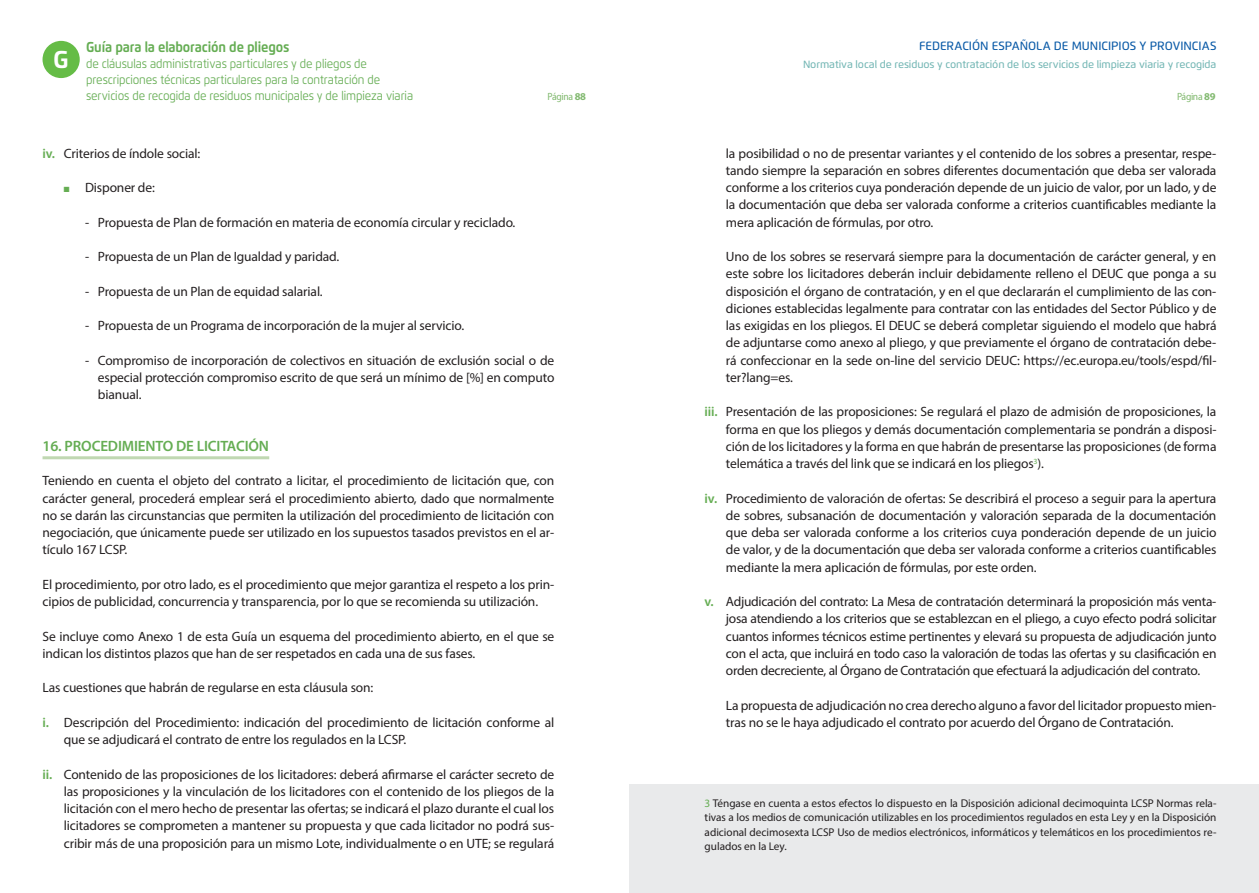
<style>
.page{position:relative;width:1259px;height:893px;background:#fff}
.page>*{position:absolute;margin:0;border:0;box-sizing:border-box;transform-origin:0 0}
.t1{font:700 24.3px "Flexo";color:#fff}
.t2{font:600 15px "Myriad Pro";letter-spacing:-.01em;color:#65ad53}
.t3{font:700 14.4px "Flexo";letter-spacing:-.01em;color:#65ad53;scale:.9 1}
.t4{font:13.5px/17.2px "Myriad Pro";letter-spacing:-.01em;color:#231f20;text-align:justify}
.t5{font:12.3px/16.2px "Flexo";letter-spacing:-.01em;color:#65ad53;scale:.9 1}
.t6{font:500 12px "Flexo";color:#0a5aa7}
.t7{font:11.25px/14.2px "Myriad Pro";letter-spacing:-.005em;color:#231f20;text-align:justify}
.t8{font:500 10.5px "Flexo";letter-spacing:-.01em;color:#71b5b3}
.t9{font:semi-condensed 10.5px "Myriad Pro";letter-spacing:-.03em;color:#83ba71}
.s1{font-weight:700;font-stretch:normal}
.s2{font-weight:600;color:#65ad53}
.s3{color:#65ad53}
</style>
<div class="page">
<div style="left:43px;top:41px;width:37px;height:37px;background:#65bc46;border-radius:50%"></div>
<hr style="left:43px;top:456px;width:226px;height:3px;background:#c0d8b2">
<div style="left:629px;top:784px;width:630px;height:109px;background:#e9eaeb"></div>
<h1 class="t1" style="left:53px;top:44px;width:17px">G</h1>
<p class="t6" style="left:919px;top:38px;width:299px">FEDERACIÓN ESPAÑOLA DE MUNICIPIOS Y PROVINCIAS</p>
<p class="t3" style="left:86px;top:38px;width:227px">Guía para la elaboración de pliegos</p>
<p class="t5" style="left:86px;top:55px;width:365px">de cláusulas administrativas particulares y de pliegos de prescripciones técnicas particulares para la contratación de servicios de recogida de residuos municipales y de limpieza viaria</p>
<p class="t8" style="left:803px;top:58px;width:415px">Normativa local de residuos y contratación de los servicios de limpieza viaria y recogida</p>
<p class="t9" style="left:547px;top:90px;width:40px">Página <span class="s1">88</span></p>
<p class="t9" style="left:1177px;top:90px;width:40px">Página <span class="s1">89</span></p>
<p class="t4" style="left:43px;top:144px;width:159px"><span class="s2">iv.</span> Criterios de índole social:</p>
<p class="t4" style="left:64px;top:179px;width:93px"><span class="s3">■</span> Disponer de:</p>
<p class="t4" style="left:85px;top:213px;width:432px">- Propuesta de Plan de formación en materia de economía circular y reciclado.</p>
<p class="t4" style="left:85px;top:248px;width:256px">- Propuesta de un Plan de Igualdad y paridad.</p>
<p class="t4" style="left:85px;top:282px;width:239px">- Propuesta de un Plan de equidad salarial.</p>
<p class="t4" style="left:85px;top:317px;width:380px">- Propuesta de un Programa de incorporación de la mujer al servicio.</p>
<p class="t4" style="left:98px;top:351px;width:458px;text-indent:-13px">- Compromiso de incorporación de colectivos en situación de exclusión social o de especial protección compromiso escrito de que será un mínimo de [%] en computo bianual.</p>
<p class="t2" style="left:43px;top:436px;width:228px">16. PROCEDIMIENTO DE LICITACIÓN</p>
<p class="t4" style="left:43px;top:472px;width:513px">Teniendo en cuenta el objeto del contrato a licitar, el procedimiento de licitación que, con carácter general, procederá emplear será el procedimiento abierto, dado que normalmente no se darán las circunstancias que permiten la utilización del procedimiento de licitación con negociación, que únicamente puede ser utilizado en los supuestos tasados previstos en el ar&shy;tículo 167 LCSP.</p>
<p class="t4" style="left:43px;top:575px;width:513px">El procedimiento, por otro lado, es el procedimiento que mejor garantiza el respeto a los prin&shy;cipios de publicidad, concurrencia y transparencia, por lo que se recomienda su utilización.</p>
<p class="t4" style="left:43px;top:627px;width:513px">Se incluye como Anexo 1 de esta Guía un esquema del procedimiento abierto, en el que se indican los distintos plazos que han de ser respetados en cada una de sus fases.</p>
<p class="t4" style="left:43px;top:679px;width:332px">Las cuestiones que habrán de regularse en esta cláusula son:</p>
<p class="t4" style="left:64px;top:713px;width:492px;text-indent:-21px"><span class="s2">i.</span> Descripción del Procedimiento: indicación del procedimiento de licitación conforme al que se adjudicará el contrato de entre los regulados en la LCSP.</p>
<p class="t4" style="left:64px;top:765px;width:492px;text-indent:-21px"><span class="s2">ii.</span> Contenido de las proposiciones de los licitadores: deberá afirmarse el carácter secreto de las proposiciones y la vinculación de los licitadores con el contenido de los pliegos de la licitación con el mero hecho de presentar las ofertas; se indicará el plazo durante el cual los licitadores se comprometen a mantener su propuesta y que cada licitador no podrá sus&shy;cribir más de una proposición para un mismo Lote, individualmente o en UTE; se regulará</p>
<p class="t4" style="left:726px;top:144px;width:492px">la posibilidad o no de presentar variantes y el contenido de los sobres a presentar, respe&shy;tando siempre la separación en sobres diferentes documentación que deba ser valorada conforme a los criterios cuya ponderación depende de un juicio de valor, por un lado, y de la documentación que deba ser valorada conforme a criterios cuantificables mediante la mera aplicación de fórmulas, por otro.</p>
<p class="t4" style="left:726px;top:248px;width:492px">Uno de los sobres se reservará siempre para la documentación de carácter general, y en este sobre los licitadores deberán incluir debidamente relleno el DEUC que ponga a su disposición el órgano de contratación, y en el que declararán el cumplimiento de las con&shy;diciones establecidas legalmente para contratar con las entidades del Sector Público y de las exigidas en los pliegos. El DEUC se deberá completar siguiendo el modelo que habrá de adjuntarse como anexo al pliego, y que previamente el órgano de contratación debe&shy;rá confeccionar en la sede on-line del servicio DEUC: https://ec.europa.eu/tools/espd/fil&shy;ter?lang=es.</p>
<p class="t4" style="left:726px;top:403px;width:492px;text-indent:-21px"><span class="s2">iii.</span> Presentación de las proposiciones: Se regulará el plazo de admisión de proposiciones, la forma en que los pliegos y demás documentación complementaria se pondrán a disposi&shy;ción de los licitadores y la forma en que habrán de presentarse las proposiciones (de forma telemática a través del link que se indicará en los pliegos<sup>3</sup>).</p>
<p class="t4" style="left:726px;top:489px;width:492px;text-indent:-21px"><span class="s2">iv.</span> Procedimiento de valoración de ofertas: Se describirá el proceso a seguir para la apertura de sobres, subsanación de documentación y valoración separada de la documentación que deba ser valorada conforme a los criterios cuya ponderación depende de un juicio de valor, y de la documentación que deba ser valorada conforme a criterios cuantificables mediante la mera aplicación de fórmulas, por este orden.</p>
<p class="t4" style="left:726px;top:593px;width:492px;text-indent:-21px"><span class="s2">v.</span> Adjudicación del contrato: La Mesa de contratación determinará la proposición más venta&shy;josa atendiendo a los criterios que se establezcan en el pliego, a cuyo efecto podrá solicitar cuantos informes técnicos estime pertinentes y elevará su propuesta de adjudicación junto con el acta, que incluirá en todo caso la valoración de todas las ofertas y su clasificación en orden decreciente, al Órgano de Contratación que efectuará la adjudicación del contrato.</p>
<p class="t4" style="left:726px;top:696px;width:492px">La propuesta de adjudicación no crea derecho alguno a favor del licitador propuesto mien&shy;tras no se le haya adjudicado el contrato por acuerdo del Órgano de Contratación.</p>
<p class="t7" style="left:704px;top:796px;width:513px"><span class="s3">3</span> Téngase en cuenta a estos efectos lo dispuesto en la Disposición adicional decimoquinta LCSP Normas rela&shy;tivas a los medios de comunicación utilizables en los procedimientos regulados en esta Ley y en la Disposición adicional decimosexta LCSP Uso de medios electrónicos, informáticos y telemáticos en los procedimientos re&shy;gulados en la Ley.</p>
</div>
